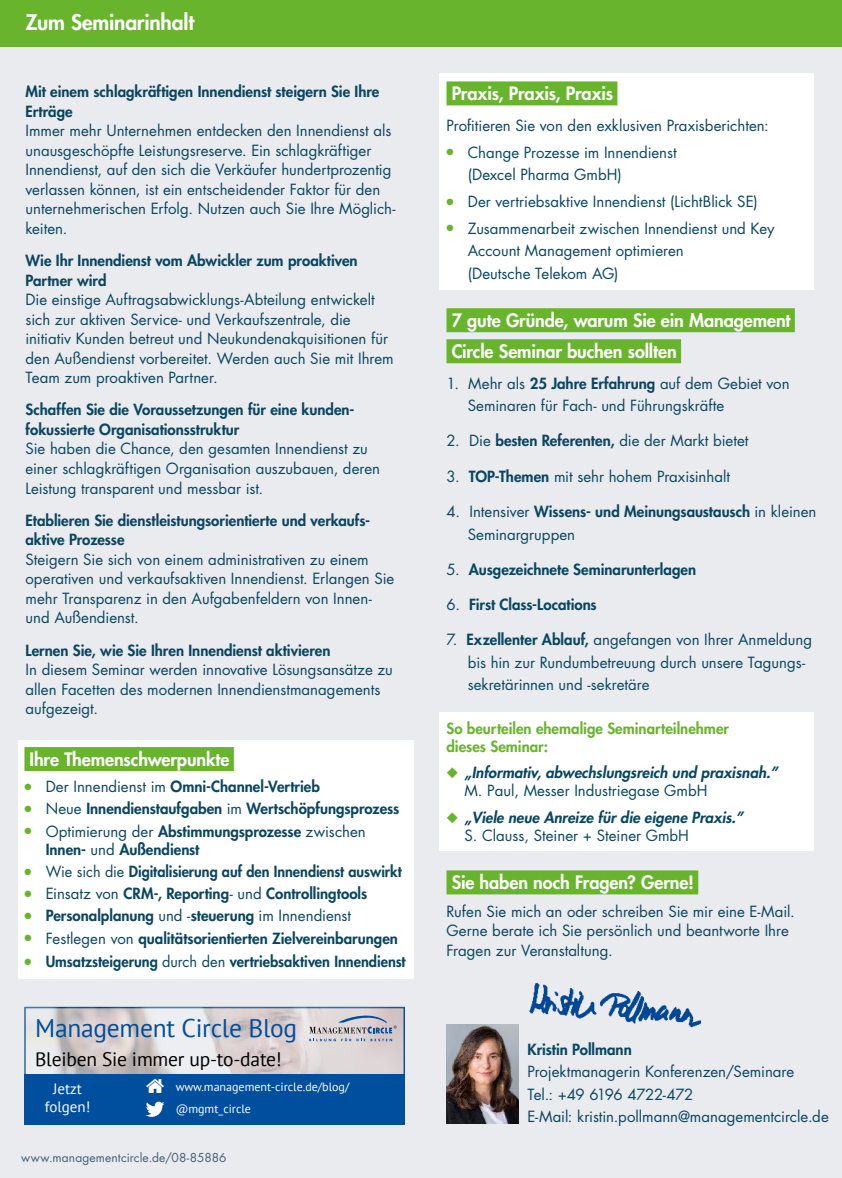
<style>
.page{position:relative;width:842px;height:1178px;background:#fff}
.page>*{position:absolute;margin:0;border:0;box-sizing:border-box;transform-origin:0 0}
.t1{font:25.5px "PT Sans";letter-spacing:-.01em;color:#004e9e}
.t2{font:800 21px "Futura Std";letter-spacing:-.01em;color:#fff}
.t3{font:19.5px "PT Sans";letter-spacing:-.01em;color:#000}
.t4{font:800 18px/31px "Futura Std";letter-spacing:-.005em;color:#fff}
.t5{font:15px/19.5px "Futura Std";color:#0a4660}
.t6{font:800 15px/19.5px "Futura Std";color:#0a4660}
.t7{font:italic 800 15px/18px "Futura Std";color:#0a4660}
.t8{font:800 15px/18px "Futura Std";color:#68b42c}
.t9{font:800 15px "Futura Std";color:#0a4660;scale:.96 1}
.t10{font:15px/18px "PT Sans";color:#fff;text-align:center}
.t11{font:12px/22px "PT Sans";color:#fff}
.t12{font:12px "Futura Std";letter-spacing:.01em;color:#426078}
.s1{color:#68b42c}
.s2{font-weight:400}
.s3{font-weight:800}
.s4{font-weight:400;font-style:normal}
</style>
<div class="page">
<div style="left:0;top:48px;width:842px;height:1130px;background:#eaebef"></div>
<div style="left:439px;top:73px;width:375px;height:217px;background:#fff"></div>
<div style="left:0;top:0;width:842px;height:47px;background:#68b42c"></div>
<div style="left:18px;top:740px;width:396px;height:238px;background:#fff"></div>
<div style="left:24px;top:747px;width:210px;height:24px;background:#68b42c"></div>
<img style="left:26px;top:1007px;width:378px;height:67px">
<div style="left:25px;top:1074px;width:380px;height:50px;background:#004e9e"></div>
<svg style="left:146px;top:1101px;width:18px;height:16px"></svg>
<svg style="left:309px;top:1011px;width:88px;height:30px;background:#c0bec6"></svg>
<div style="left:439px;top:712px;width:375px;height:138px;background:#fff"></div>
<div style="left:446px;top:81px;width:171px;height:24px;background:#68b42c"></div>
<div style="left:446px;top:308px;width:349px;height:24px;background:#68b42c"></div>
<div style="left:446px;top:339px;width:235px;height:24px;background:#68b42c"></div>
<div style="left:446px;top:870px;width:252px;height:24px;background:#68b42c"></div>
<img style="left:529px;top:983px;width:173px;height:45px">
<img style="left:446px;top:1024px;width:73px;height:99px">
<h2 class="t2" style="left:26px;top:9px;width:170px">Zum Seminarinhalt</h2>
<p class="t6" style="left:26px;top:82px;width:355px">Mit einem schlagkräftigen Innendienst steigern Sie Ihre<br>Erträge</p>
<p class="t5" style="left:26px;top:121px;width:372px">Immer mehr Unternehmen entdecken den Innendienst als unausgeschöpfte Leistungsreserve. Ein schlagkräftiger Innendienst, auf den sich die Verkäufer hundertprozentig verlassen können, ist ein entscheidender Faktor für den unternehmerischen Erfolg. Nutzen auch Sie Ihre Möglich&shy;keiten.</p>
<p class="t6" style="left:26px;top:251px;width:334px">Wie Ihr Innendienst vom Abwickler zum proaktiven<br>Partner wird</p>
<p class="t5" style="left:26px;top:290px;width:370px">Die einstige Auftragsabwicklungs-Abteilung entwickelt sich zur aktiven Service- und Verkaufszentrale, die initiativ Kunden betreut und Neukundenakquisitionen für den Außendienst vorbereitet. Werden auch Sie mit Ihrem Team zum proaktiven Partner.</p>
<p class="t6" style="left:26px;top:400px;width:331px">Schaffen Sie die Voraussetzungen für eine kunden&shy;fokussierte Organisationsstruktur</p>
<p class="t5" style="left:26px;top:439px;width:356px">Sie haben die Chance, den gesamten Innendienst zu einer schlagkräftigen Organisation auszubauen, deren<br>Leistung transparent und messbar ist.</p>
<p class="t6" style="left:26px;top:510px;width:346px">Etablieren Sie dienstleistungsorientierte und verkaufs&shy;aktive Prozesse</p>
<p class="t5" style="left:26px;top:550px;width:370px">Steigern Sie sich von einem administrativen zu einem operativen und verkaufsaktiven Innendienst. Erlangen Sie mehr Transparenz in den Aufgabenfeldern von Innen&shy;und Außendienst.</p>
<p class="t6" style="left:26px;top:640px;width:307px">Lernen Sie, wie Sie Ihren Innendienst aktivieren</p>
<p class="t5" style="left:26px;top:660px;width:369px">In diesem Seminar werden innovative Lösungsansätze zu allen Facetten des modernen Innendienstmanagements aufgezeigt.</p>
<p class="t4" style="left:30px;top:743px;width:201px">Ihre Themenschwerpunkte</p>
<p class="t6" style="left:24px;top:777px;width:297px"><span class="s1">●</span> <span class="s2">Der Innendienst im</span> Omni-Channel-Vertrieb</p>
<p class="t6" style="left:24px;top:799px;width:376px"><span class="s1">●</span> <span class="s2">Neue</span> Innendienstaufgaben <span class="s2">im</span> Wertschöpfungsprozess</p>
<p class="t6" style="left:46px;top:822px;width:322px;line-height:18px;text-indent:-21px"><span class="s1">●</span> <span class="s2">Optimierung der</span> Abstimmungsprozesse <span class="s2">zwischen<br></span>Innen- <span class="s2">und</span> Außendienst</p>
<p class="t9" style="left:24px;top:862px;width:395px"><span class="s1">●</span> <span class="s2">Wie sich die</span> Digitalisierung auf den Innendienst auswirkt</p>
<p class="t6" style="left:24px;top:884px;width:344px"><span class="s1">●</span> <span class="s2">Einsatz von</span> CRM-, Reporting<span class="s2">- und</span> Controllingtools</p>
<p class="t6" style="left:24px;top:906px;width:328px"><span class="s1">●</span> Personalplanung <span class="s2">und -</span>steuerung <span class="s2">im Innendienst</span></p>
<p class="t6" style="left:24px;top:928px;width:375px"><span class="s1">●</span> <span class="s2">Festlegen von</span> qualitätsorientierten Zielvereinbarungen</p>
<p class="t6" style="left:24px;top:952px;width:383px"><span class="s1">●</span> Umsatzsteigerung <span class="s2">durch den</span> vertriebsaktiven Innendienst</p>
<h1 class="t1" style="left:35px;top:1011px;width:264px">Management Circle Blog</h1>
<h3 class="t3" style="left:35px;top:1047px;width:248px">Bleiben Sie immer up-to-date!</h3>
<p class="t10" style="left:45px;top:1080px;width:47px">Jetzt folgen!</p>
<p class="t11" style="left:176px;top:1076px;width:175px">www.management-circle.de/blog/ @mgmt_circle</p>
<p class="t12" style="left:21px;top:1150px;width:207px">www.managementcircle.de/08-85886</p>
<p class="t4" style="left:452px;top:78px;width:163px">Praxis, Praxis, Praxis</p>
<p class="t5" style="left:446px;top:116px;width:324px">Profitieren Sie von den exklusiven Praxisberichten:</p>
<p class="t5" style="left:468px;top:141px;width:210px;line-height:22.5px;text-indent:-21px"><span class="s1">●</span> Change Prozesse im Innendienst (Dexcel Pharma GmbH)</p>
<p class="t5" style="left:446px;top:192px;width:313px"><span class="s1">●</span> Der vertriebsaktive Innendienst (LichtBlick SE)</p>
<p class="t5" style="left:468px;top:217px;width:308px;line-height:22.5px;text-indent:-21px"><span class="s1">●</span> Zusammenarbeit zwischen Innendienst und Key<br>Account Management optimieren<br>(Deutsche Telekom AG)</p>
<p class="t4" style="left:452px;top:304px;width:340px">7 gute Gründe, warum Sie ein Management<br>Circle Seminar buchen sollten</p>
<p class="t5" style="left:468px;top:372px;width:323px;line-height:22.5px;text-indent:-21px">1. Mehr als <span class="s3">25 Jahre Erfahrung</span> auf dem Gebiet von<br>Seminaren für Fach- und Führungskräfte</p>
<p class="t5" style="left:446px;top:431px;width:303px">2. Die <span class="s3">besten Referenten,</span> die der Markt bietet</p>
<p class="t5" style="left:446px;top:467px;width:285px">3. <span class="s3">TOP-Themen</span> mit sehr hohem Praxisinhalt</p>
<p class="t5" style="left:468px;top:500px;width:350px;line-height:22.5px;text-indent:-21px">4. Intensiver <span class="s3">Wissens- und Meinungsaustausch</span> in kleinen<br>Seminargruppen</p>
<p class="t6" style="left:446px;top:559px;width:251px"><span class="s2">5.</span> Ausgezeichnete Seminarunterlagen</p>
<p class="t6" style="left:446px;top:595px;width:152px"><span class="s2">6.</span> First Class-Locations</p>
<p class="t5" style="left:468px;top:629px;width:346px;line-height:22.5px;text-indent:-21px">7. <span class="s3">Exzellenter Ablauf,</span> angefangen von Ihrer Anmeldung bis hin zur Rundumbetreuung durch unsere Tagungs&shy;sekretärinnen und -sekretäre</p>
<p class="t8" style="left:446px;top:719px;width:284px">So beurteilen ehemalige Seminarteilnehmer dieses Seminar:</p>
<p class="t7" style="left:464px;top:764px;width:315px;text-indent:-18px"><span class="s1">◆</span> „Informativ, abwechslungsreich und praxisnah.”<br><span class="s4">M. Paul, Messer Industriegase GmbH</span></p>
<p class="t7" style="left:464px;top:808px;width:280px;text-indent:-18px"><span class="s1">◆</span> „Viele neue Anreize für die eigene Praxis.”<br><span class="s4">S. Clauss, Steiner + Steiner GmbH</span></p>
<p class="t4" style="left:452px;top:867px;width:244px">Sie haben noch Fragen? Gerne!</p>
<p class="t5" style="left:446px;top:902px;width:350px">Rufen Sie mich an oder schreiben Sie mir eine E-Mail.<br>Gerne berate ich Sie persönlich und beantworte Ihre<br>Fragen zur Veranstaltung.</p>
<p class="t6" style="left:527px;top:1039px;width:106px">Kristin Pollmann</p>
<p class="t5" style="left:527px;top:1061px;width:303px;line-height:22.5px">Projektmanagerin Konferenzen/Seminare<br>Tel.: +49 6196 4722-472<br>E-Mail: kristin.pollmann@managementcircle.de</p>
</div>
